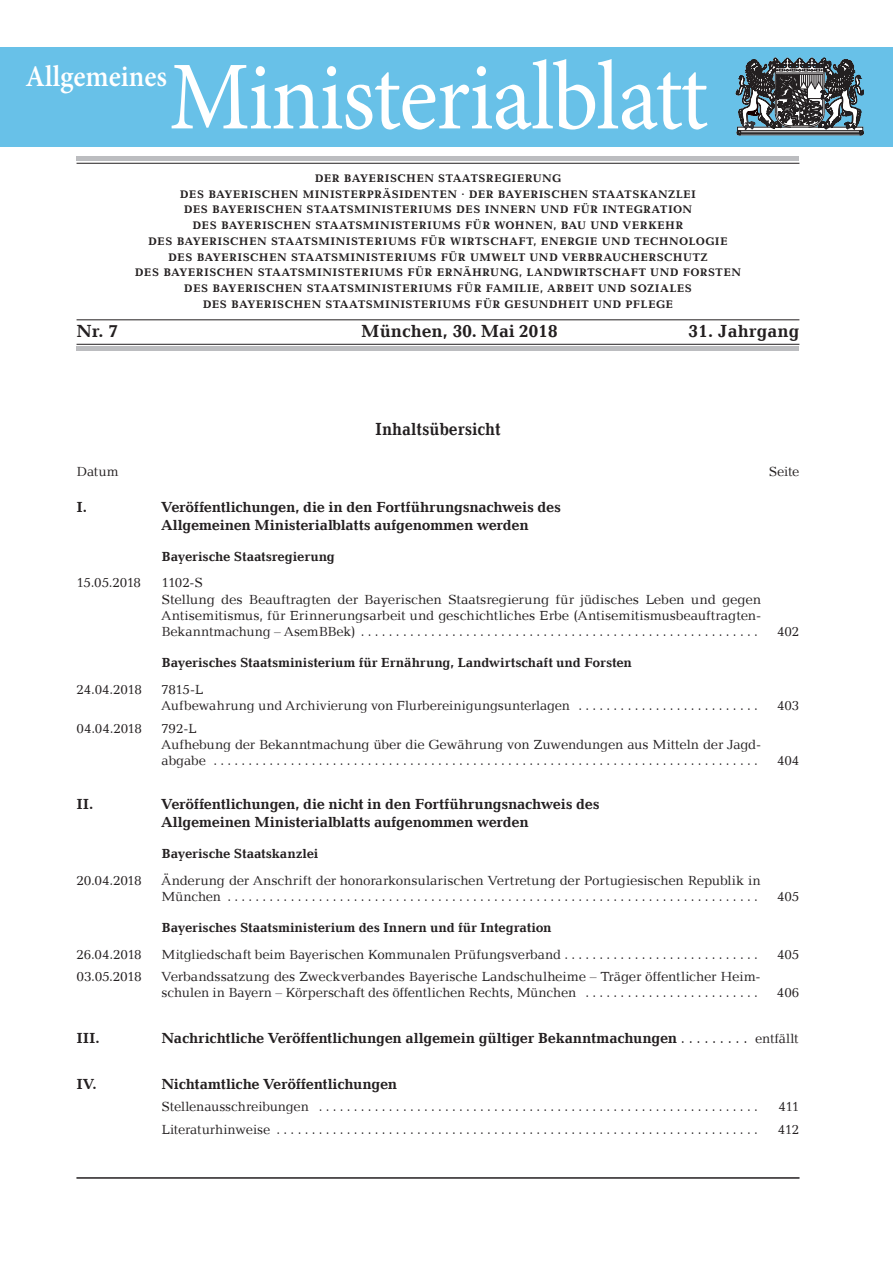
<style>
.page{position:relative;width:893px;height:1263px;background:#fff}
.page>*{position:absolute;margin:0;border:0;box-sizing:border-box;transform-origin:0 0}
.t1{font:97.5px "Minion Pro";letter-spacing:-.02em;color:#fff;scale:.93 1}
.t2{font:600 30px "Minion Pro";color:#fff;scale:.93 1}
.t3{font:700 18px "Candida TL";color:#231f20}
.t4{font:700 18px "Candida TL";color:#231f20;scale:.9 1}
.t5{font:700 15px/18px "Candida TL";letter-spacing:-.02em;color:#231f20}
.t6{font:13.5px/16.2px "Candida TL";letter-spacing:-.01em;color:#231f20}
.t7{font:700 13.5px "Candida TL";letter-spacing:-.01em;color:#231f20}
.t8{font:700 11.25px/15.8px "Candida TL";letter-spacing:.035em;color:#231f20;text-align:center}
.s1{font-weight:400}
.s2{font-weight:400;font-size:13.5px}
</style>
<div class="page">
<div style="left:77px;top:156px;width:722px;height:5px;background:#bcbdc0"></div>
<hr style="left:77px;top:163px;width:722px;height:1px;background:#231f20">
<div style="left:0;top:47px;width:893px;height:100px;background:#68c1e8"></div>
<hr style="left:740px;top:135px;width:121px;height:1px;background:#231f20">
<svg style="left:736px;top:58px;width:127px;height:77px;background:#5f6b72"></svg>
<hr style="left:77px;top:1177px;width:722px;height:1px;background:#231f20">
<hr style="left:77px;top:347px;width:722px;height:4px;background:#bcbdc0">
<hr style="left:77px;top:344px;width:722px;height:1px;background:#231f20">
<hr style="left:77px;top:319px;width:722px;height:1px;background:#231f20">
<h2 class="t2" style="left:26px;top:55px;width:154px">Allgemeines</h2>
<h1 class="t1" style="left:169px;top:32px;width:581px">Ministerialblatt</h1>
<p class="t8" style="left:135px;top:170px;width:608px">DER BAYERISCHEN STAATSREGIERUNG<br>DES BAYERISCHEN MINISTERPRÄSIDENTEN · DER BAYERISCHEN STAATSKANZLEI<br>DES BAYERISCHEN STAATSMINISTERIUMS DES INNERN UND FÜR INTEGRATION<br>DES BAYERISCHEN STAATSMINISTERIUMS FÜR WOHNEN, BAU UND VERKEHR<br>DES BAYERISCHEN STAATSMINISTERIUMS FÜR WIRTSCHAFT, ENERGIE UND TECHNOLOGIE DES BAYERISCHEN STAATSMINISTERIUMS FÜR UMWELT UND VERBRAUCHERSCHUTZ<br>DES BAYERISCHEN STAATSMINISTERIUMS FÜR ERNÄHRUNG, LANDWIRTSCHAFT UND FORSTEN DES BAYERISCHEN STAATSMINISTERIUMS FÜR FAMILIE, ARBEIT UND SOZIALES<br>DES BAYERISCHEN STAATSMINISTERIUMS FÜR GESUNDHEIT UND PFLEGE</p>
<h3 class="t3" style="left:77px;top:319px;width:44px">Nr. 7</h3>
<h3 class="t3" style="left:361px;top:319px;width:198px">München, 30. Mai 2018</h3>
<h3 class="t3" style="left:688px;top:319px;width:113px">31. Jahrgang</h3>
<h3 class="t4" style="left:375px;top:418px;width:141px">Inhaltsübersicht</h3>
<p class="t6" style="left:77px;top:463px;width:44px">Datum</p>
<p class="t6" style="left:769px;top:463px;width:32px">Seite</p>
<p class="t5" style="left:77px;top:497px;width:12px">I.</p>
<p class="t5" style="left:162px;top:497px;width:401px">Veröffentlichungen, die in den Fortführungsnachweis des<br>Allgemeinen Ministerialblatts aufgenommen werden</p>
<p class="t7" style="left:162px;top:547px;width:175px">Bayerische Staatsregierung</p>
<p class="t6" style="left:77px;top:574px;width:66px">15.05.2018</p>
<p class="t6" style="left:162px;top:574px;width:601px">1102-S<br>Stellung des Beauftragten der Bayerischen Staatsregierung für jüdisches Leben und gegen Antisemitismus, für Erinnerungsarbeit und geschichtliches Erbe (Antisemitismusbeauftragten-Bekanntmachung – AsemBBek) . . . . . . . . . . . . . . . . . . . . . . . . . . . . . . . . . . . . . . . . . . . . . . . . . . . . . . . . .</p>
<p class="t6" style="left:777px;top:623px;width:24px">402</p>
<p class="t7" style="left:162px;top:654px;width:472px">Bayerisches Staatsministerium für Ernährung, Landwirtschaft und Forsten</p>
<p class="t6" style="left:77px;top:681px;width:67px">24.04.2018</p>
<p class="t6" style="left:162px;top:681px;width:598px">7815-L<br>Aufbewahrung und Archivierung von Flurbereinigungsunterlagen . . . . . . . . . . . . . . . . . . . . . . . . . .</p>
<p class="t6" style="left:77px;top:720px;width:67px">04.04.2018</p>
<p class="t6" style="left:162px;top:720px;width:601px">792-L<br>Aufhebung der Bekanntmachung über die Gewährung von Zuwendungen aus Mitteln der Jagd&shy;abgabe . . . . . . . . . . . . . . . . . . . . . . . . . . . . . . . . . . . . . . . . . . . . . . . . . . . . . . . . . . . . . . . . . . . . . . . . . . . . . .</p>
<p class="t5" style="left:77px;top:794px;width:18px">II.</p>
<p class="t5" style="left:162px;top:794px;width:440px">Veröffentlichungen, die nicht in den Fortführungsnachweis des<br>Allgemeinen Ministerialblatts aufgenommen werden</p>
<p class="t7" style="left:162px;top:844px;width:158px">Bayerische Staatskanzlei</p>
<p class="t6" style="left:77px;top:871px;width:67px">20.04.2018</p>
<p class="t6" style="left:162px;top:871px;width:601px">Änderung der Anschrift der honorarkonsularischen Vertretung der Portugiesischen Republik in<br>München . . . . . . . . . . . . . . . . . . . . . . . . . . . . . . . . . . . . . . . . . . . . . . . . . . . . . . . . . . . . . . . . . . . . . . . . . . . .</p>
<p class="t7" style="left:162px;top:919px;width:392px">Bayerisches Staatsministerium des Innern und für Integration</p>
<p class="t6" style="left:777px;top:697px;width:24px">403</p>
<p class="t6" style="left:777px;top:752px;width:24px">404</p>
<p class="t6" style="left:777px;top:888px;width:24px">405</p>
<p class="t6" style="left:77px;top:946px;width:67px">26.04.2018</p>
<p class="t6" style="left:162px;top:946px;width:598px">Mitgliedschaft beim Bayerischen Kommunalen Prüfungsverband . . . . . . . . . . . . . . . . . . . . . . . . . . . .</p>
<p class="t6" style="left:777px;top:946px;width:24px">405</p>
<p class="t6" style="left:77px;top:968px;width:67px">03.05.2018</p>
<p class="t6" style="left:162px;top:968px;width:601px">Verbandssatzung des Zweckverbandes Bayerische Landschulheime – Träger öffentlicher Heim&shy;schulen in Bayern – Körperschaft des öffentlichen Rechts, München . . . . . . . . . . . . . . . . . . . . . . . . .</p>
<p class="t6" style="left:777px;top:984px;width:24px">406</p>
<p class="t5" style="left:77px;top:1028px;width:25px">III.</p>
<p class="t5" style="left:162px;top:1028px;width:639px">Nachrichtliche Veröffentlichungen allgemein gültiger Bekanntmachungen <span class="s1">. . . . . . . . .</span> <span class="s2">entfällt</span></p>
<p class="t5" style="left:77px;top:1074px;width:22px">IV.</p>
<p class="t5" style="left:162px;top:1074px;width:237px">Nichtamtliche Veröffentlichungen</p>
<p class="t6" style="left:162px;top:1098px;width:598px">Stellenausschreibungen . . . . . . . . . . . . . . . . . . . . . . . . . . . . . . . . . . . . . . . . . . . . . . . . . . . . . . . . . . . . . . .</p>
<p class="t6" style="left:779px;top:1098px;width:22px">411</p>
<p class="t6" style="left:162px;top:1121px;width:598px">Literaturhinweise . . . . . . . . . . . . . . . . . . . . . . . . . . . . . . . . . . . . . . . . . . . . . . . . . . . . . . . . . . . . . . . . . . . . .</p>
<p class="t6" style="left:778px;top:1121px;width:23px">412</p>
</div>
